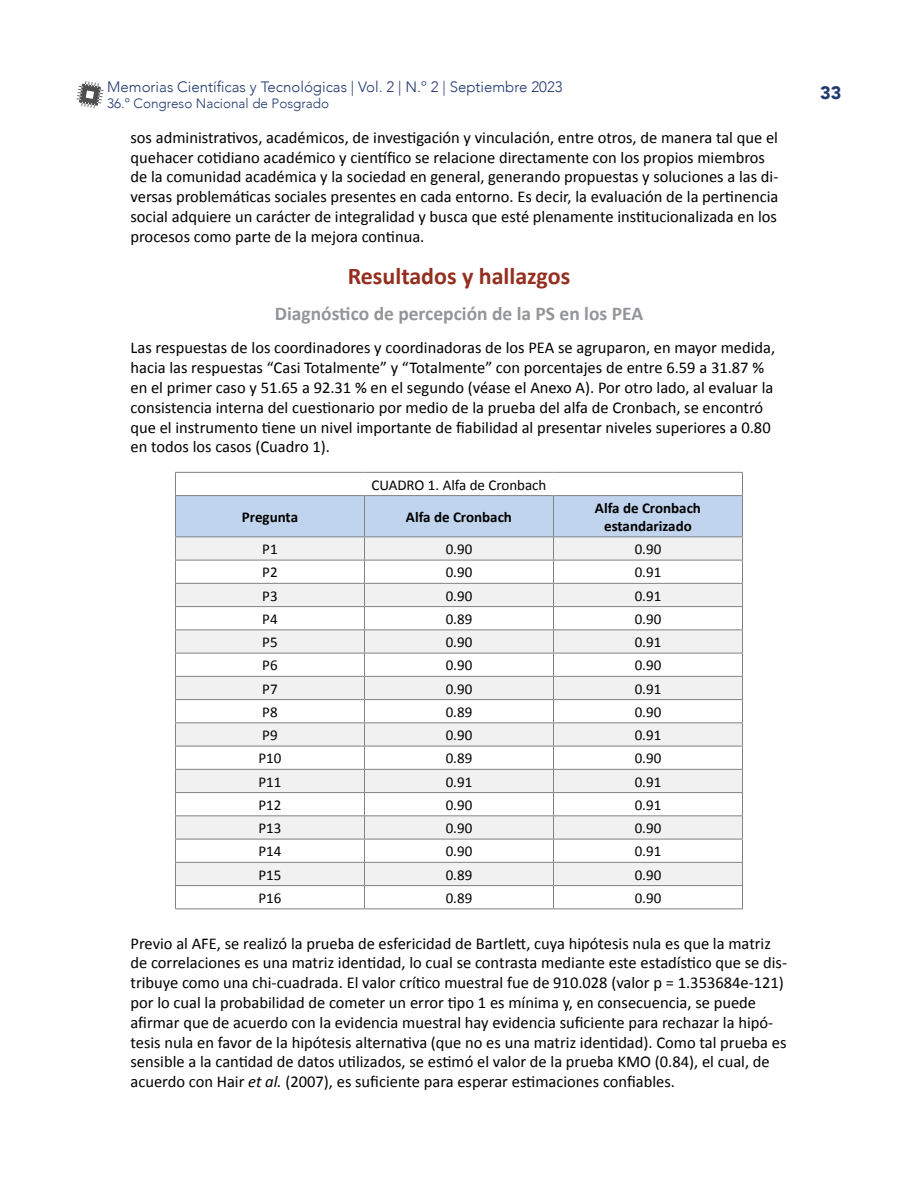
<style>
.page{position:relative;width:918px;height:1188px;background:#fff}
.page>*{position:absolute;margin:0;border:0;box-sizing:border-box;transform-origin:0 0}
.t1{font:700 24px "Calibri";color:#942e1f}
.t2{font:700 19.5px "Calibri";color:#939598}
.t3{font:900 18px "Avenir";color:#213870}
.t4{font:16.5px/19.8px "Calibri";color:#000}
.t5{font:15px "Calibri";color:#000}
.t6{font:300 15px "Avenir";color:#213870}
.t7{font:700 15px/18px "Calibri";color:#000;text-align:center}
.t8{font:300 13.5px "Avenir";color:#213870}
.s1{font-style:italic}
</style>
<div class="page">
<svg style="left:76px;top:81px;width:28px;height:27px"></svg>
<hr style="left:175px;top:908px;width:189px;height:1px;background:#808285">
<hr style="left:364px;top:908px;width:190px;height:1px;background:#808285">
<hr style="left:554px;top:908px;width:189px;height:1px;background:#808285">
<hr style="left:175px;top:472px;width:189px;height:1px;background:#808285">
<hr style="left:364px;top:472px;width:190px;height:1px;background:#808285">
<hr style="left:554px;top:472px;width:189px;height:1px;background:#808285">
<svg style="left:175px;top:473px;width:568px;height:435px"></svg>
<hr style="left:175px;top:495px;width:189px;height:1px;background:#808285">
<hr style="left:364px;top:495px;width:190px;height:1px;background:#808285">
<hr style="left:554px;top:495px;width:189px;height:1px;background:#808285">
<p class="t6" style="left:107px;top:77px;width:457px">Memorias Científicas y Tecnológicas | Vol. 2 | N.º 2 | Septiembre 2023</p>
<p class="t8" style="left:107px;top:95px;width:223px">36.º Congreso Nacional de Posgrado</p>
<p class="t4" style="left:130px;top:128px;width:650px">sos administrativos, académicos, de investigación y vinculación, entre otros, de manera tal que el quehacer cotidiano académico y científico se relacione directamente con los propios miembros de la comunidad académica y la sociedad en general, generando propuestas y soluciones a las di&shy;versas problemáticas sociales presentes en cada entorno. Es decir, la evaluación de la pertinencia social adquiere un carácter de integralidad y busca que esté plenamente institucionalizada en los procesos como parte de la mejora continua.</p>
<h1 class="t1" style="left:348px;top:261px;width:224px">Resultados y hallazgos</h1>
<p class="t2" style="left:275px;top:301px;width:370px">Diagnóstico de percepción de la PS en los PEA</p>
<p class="t4" style="left:130px;top:338px;width:646px">Las respuestas de los coordinadores y coordinadoras de los PEA se agruparon, en mayor medida, hacia las respuestas “Casi Totalmente” y “Totalmente” con porcentajes de entre 6.59 a 31.87 % en el primer caso y 51.65 a 92.31 % en el segundo (véase el Anexo A). Por otro lado, al evaluar la consistencia interna del cuestionario por medio de la prueba del alfa de Cronbach, se encontró que el instrumento tiene un nivel importante de fiabilidad al presentar niveles superiores a 0.80 en todos los casos (Cuadro 1).</p>
<p class="t5" style="left:371px;top:475px;width:177px">CUADRO 1. Alfa de Cronbach</p>
<p class="t7" style="left:242px;top:508px;width:58px">Pregunta</p>
<p class="t7" style="left:406px;top:508px;width:108px">Alfa de Cronbach</p>
<p class="t7" style="left:595px;top:499px;width:108px">Alfa de Cronbach estandarizado</p>
<p class="t5" style="left:262px;top:540px;width:17px">P1</p>
<p class="t5" style="left:446px;top:540px;width:28px">0.90</p>
<p class="t5" style="left:635px;top:540px;width:28px">0.90</p>
<p class="t5" style="left:262px;top:563px;width:17px">P2</p>
<p class="t5" style="left:446px;top:563px;width:28px">0.90</p>
<p class="t5" style="left:635px;top:563px;width:28px">0.91</p>
<p class="t5" style="left:262px;top:586px;width:17px">P3</p>
<p class="t5" style="left:446px;top:586px;width:28px">0.90</p>
<p class="t5" style="left:635px;top:586px;width:28px">0.91</p>
<p class="t5" style="left:262px;top:609px;width:17px">P4</p>
<p class="t5" style="left:446px;top:609px;width:28px">0.89</p>
<p class="t5" style="left:635px;top:609px;width:28px">0.90</p>
<p class="t5" style="left:262px;top:633px;width:17px">P5</p>
<p class="t5" style="left:446px;top:633px;width:28px">0.90</p>
<p class="t5" style="left:635px;top:633px;width:28px">0.91</p>
<p class="t5" style="left:262px;top:656px;width:17px">P6</p>
<p class="t5" style="left:446px;top:656px;width:28px">0.90</p>
<p class="t5" style="left:635px;top:656px;width:28px">0.90</p>
<p class="t5" style="left:262px;top:679px;width:17px">P7</p>
<p class="t5" style="left:446px;top:679px;width:28px">0.90</p>
<p class="t5" style="left:635px;top:679px;width:28px">0.91</p>
<p class="t5" style="left:262px;top:702px;width:17px">P8</p>
<p class="t5" style="left:446px;top:702px;width:28px">0.89</p>
<p class="t5" style="left:635px;top:702px;width:28px">0.90</p>
<p class="t5" style="left:262px;top:726px;width:17px">P9</p>
<p class="t5" style="left:446px;top:726px;width:28px">0.90</p>
<p class="t5" style="left:635px;top:726px;width:28px">0.91</p>
<p class="t5" style="left:259px;top:749px;width:24px">P10</p>
<p class="t5" style="left:446px;top:749px;width:28px">0.89</p>
<p class="t5" style="left:635px;top:749px;width:28px">0.90</p>
<p class="t5" style="left:259px;top:772px;width:24px">P11</p>
<p class="t5" style="left:446px;top:772px;width:28px">0.91</p>
<p class="t5" style="left:635px;top:772px;width:28px">0.91</p>
<p class="t5" style="left:259px;top:795px;width:24px">P12</p>
<p class="t5" style="left:446px;top:795px;width:28px">0.90</p>
<p class="t5" style="left:635px;top:795px;width:28px">0.91</p>
<p class="t5" style="left:259px;top:819px;width:24px">P13</p>
<p class="t5" style="left:446px;top:819px;width:28px">0.90</p>
<p class="t5" style="left:635px;top:819px;width:28px">0.90</p>
<p class="t5" style="left:259px;top:842px;width:24px">P14</p>
<p class="t5" style="left:446px;top:842px;width:28px">0.90</p>
<p class="t5" style="left:635px;top:842px;width:28px">0.91</p>
<p class="t5" style="left:259px;top:865px;width:24px">P15</p>
<p class="t5" style="left:446px;top:865px;width:28px">0.89</p>
<p class="t5" style="left:635px;top:865px;width:28px">0.90</p>
<p class="t5" style="left:259px;top:888px;width:24px">P16</p>
<p class="t5" style="left:446px;top:888px;width:28px">0.89</p>
<p class="t5" style="left:635px;top:888px;width:28px">0.90</p>
<p class="t4" style="left:130px;top:933px;width:658px">Previo al AFE, se realizó la prueba de esfericidad de Bartlett, cuya hipótesis nula es que la matriz de correlaciones es una matriz identidad, lo cual se contrasta mediante este estadístico que se dis&shy;tribuye como una chi-cuadrada. El valor crítico muestral fue de 910.028 (valor p = 1.353684e-121) por lo cual la probabilidad de cometer un error tipo 1 es mínima y, en consecuencia, se puede afirmar que de acuerdo con la evidencia muestral hay evidencia suficiente para rechazar la hipó&shy;tesis nula en favor de la hipótesis alternativa (que no es una matriz identidad). Como tal prueba es sensible a la cantidad de datos utilizados, se estimó el valor de la prueba KMO (0.84), el cual, de acuerdo con Hair <span class="s1">et al.</span> (2007), es suficiente para esperar estimaciones confiables.</p>
<p class="t3" style="left:820px;top:77px;width:23px">33</p>
</div>
